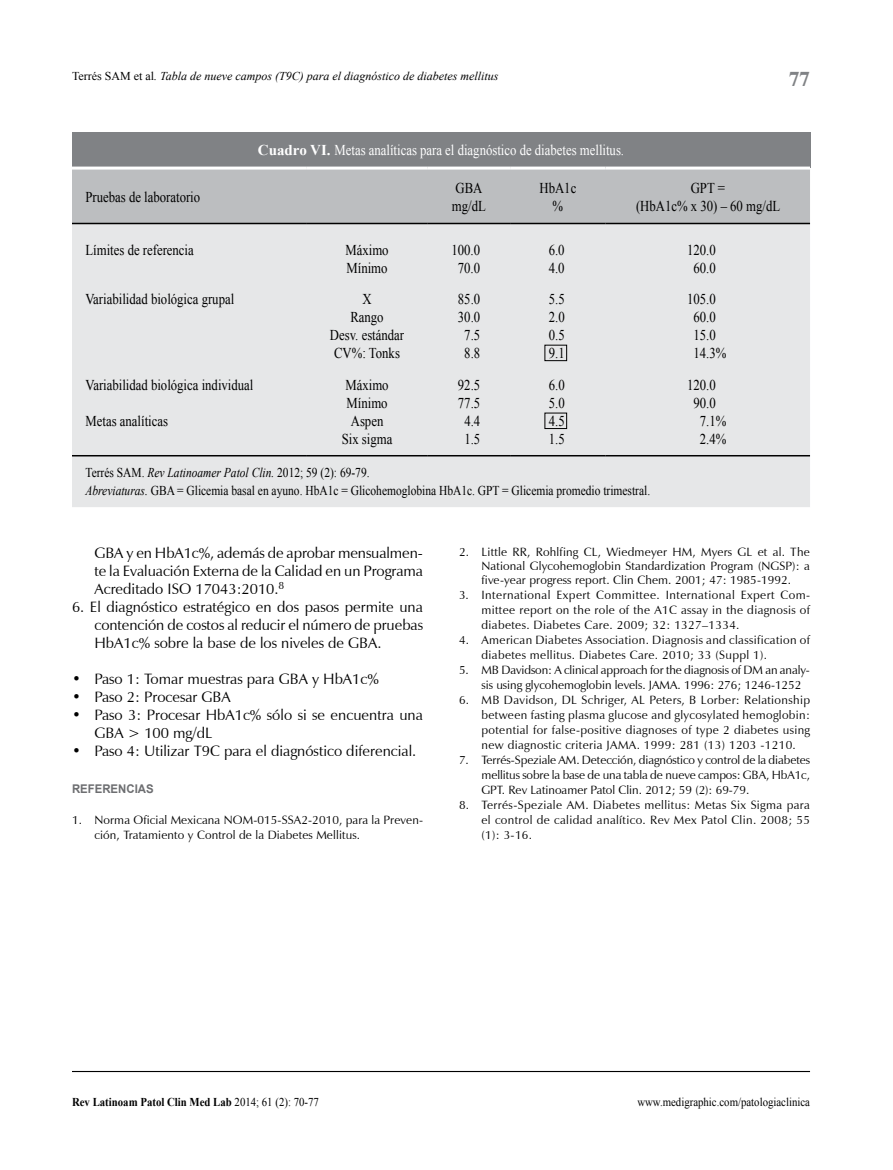
<style>
.page{position:relative;width:893px;height:1170px;background:#fff}
.page>*{position:absolute;margin:0;border:0;box-sizing:border-box;transform-origin:0 0}
.t1{font:700 21px "Times";color:#808285}
.t2{font:15px/18px "Zapf Humanist 601 BT";color:#000;text-align:justify}
.t3{font:15px/18px "Times New Roman";color:#000;scale:.85 1}
.t4{font:15px "Times New Roman";color:#fff;scale:.85 1}
.t5{font:13.5px/18px "Times New Roman";color:#000;scale:.85 1}
.t6{font:12px/15px "Zapf Humanist 601 BT";letter-spacing:.01em;color:#000;text-align:justify}
.t7{font:12px/15px "Zapf Humanist 601 BT";letter-spacing:.03em;color:#000}
.t8{font:italic 12px "Times New Roman";color:#000}
.t9{font:700 12px "Times New Roman";color:#000;scale:.9 1}
.t10{font:12px "Times New Roman";color:#000;scale:.9 1}
.t11{font:700 12px "Arial";color:#6d6e71;scale:.95 1}
.s1{font-style:normal}
.s2{font-weight:700}
.s3{font-style:italic}
.s4{font-weight:400}
</style>
<div class="page">
<hr style="left:72px;top:1070px;width:738px;height:1px;background:#000">
<div style="left:72px;top:132px;width:738px;height:36px;background:#808285"></div>
<div style="left:72px;top:169px;width:738px;height:54px;background:#bcbec0"></div>
<div style="left:72px;top:224px;width:738px;height:283px;background:#e6e7e8"></div>
<hr style="left:72px;top:166px;width:235px;height:3px;background:#fff">
<hr style="left:307px;top:166px;width:120px;height:3px;background:#fff">
<hr style="left:427px;top:166px;width:83px;height:3px;background:#fff">
<hr style="left:510px;top:166px;width:96px;height:3px;background:#fff">
<hr style="left:606px;top:166px;width:204px;height:3px;background:#fff">
<hr style="left:72px;top:223px;width:235px;height:1px;background:#000">
<hr style="left:307px;top:223px;width:120px;height:1px;background:#000">
<hr style="left:427px;top:223px;width:83px;height:1px;background:#000">
<hr style="left:510px;top:223px;width:96px;height:1px;background:#000">
<hr style="left:606px;top:223px;width:204px;height:1px;background:#000">
<hr style="left:72px;top:455px;width:235px;height:1px;background:#000">
<hr style="left:307px;top:455px;width:120px;height:1px;background:#000">
<hr style="left:427px;top:455px;width:83px;height:1px;background:#000">
<hr style="left:510px;top:455px;width:96px;height:1px;background:#000">
<hr style="left:606px;top:455px;width:204px;height:1px;background:#000">
<div style="left:544px;top:345px;width:23px;height:16px;border:1px solid #000"></div>
<div style="left:544px;top:412px;width:23px;height:17px;border:1px solid #000"></div>
<p class="t8" style="left:72px;top:68px;width:428px"><span class="s1">Terrés SAM et al</span>. Tabla de nueve campos (T9C) para el diagnóstico de diabetes mellitus</p>
<h1 class="t1" style="left:789px;top:67px;width:22px">77</h1>
<p class="t4" style="left:258px;top:139px;width:432px"><span class="s2">Cuadro VI.</span> Metas analíticas para el diagnóstico de diabetes mellitus.</p>
<p class="t3" style="left:86px;top:188px;width:136px">Pruebas de laboratorio</p>
<p class="t3" style="left:452px;top:179px;width:42px">GBA mg/dL</p>
<p class="t3" style="left:539px;top:179px;width:45px;text-align:center">HbA1c %</p>
<p class="t3" style="left:636px;top:179px;width:171px;text-align:center">GPT =<br>(HbA1c% x 30) – 60 mg/dL</p>
<p class="t3" style="left:86px;top:241px;width:129px">Límites de referencia</p>
<p class="t3" style="left:345px;top:241px;width:52px">Máximo<br>Mínimo</p>
<p class="t3" style="left:452px;top:241px;width:35px;text-align:center">100.0<br>70.0</p>
<p class="t3" style="left:549px;top:241px;width:20px">6.0<br>4.0</p>
<p class="t3" style="left:687px;top:241px;width:35px;text-align:center">120.0<br>60.0</p>
<p class="t3" style="left:86px;top:290px;width:176px">Variabilidad biológica grupal</p>
<p class="t3" style="left:330px;top:290px;width:89px;text-align:center">X<br>Rango<br>Desv. estándar<br>CV%: Tonks</p>
<p class="t3" style="left:458px;top:290px;width:28px;text-align:center">85.0<br>30.0<br>7.5<br>8.8</p>
<p class="t3" style="left:549px;top:290px;width:20px;text-align:justify">5.5<br>2.0<br>0.5<br>9.1</p>
<p class="t3" style="left:693px;top:290px;width:40px;text-indent:-6px">105.0<br>60.0<br>15.0<br>14.3%</p>
<p class="t3" style="left:86px;top:375px;width:199px">Variabilidad biológica individual</p>
<p class="t3" style="left:345px;top:375px;width:52px">Máximo<br>Mínimo</p>
<p class="t3" style="left:458px;top:375px;width:28px">92.5<br>77.5</p>
<p class="t3" style="left:549px;top:375px;width:20px">6.0<br>5.0</p>
<p class="t3" style="left:687px;top:375px;width:35px;text-align:center">120.0<br>90.0</p>
<p class="t3" style="left:86px;top:411px;width:99px">Metas analíticas</p>
<p class="t3" style="left:342px;top:411px;width:61px;text-align:center">Aspen<br>Six sigma</p>
<p class="t3" style="left:464px;top:411px;width:20px">4.4<br>1.5</p>
<p class="t3" style="left:549px;top:411px;width:20px">4.5<br>1.5</p>
<p class="t3" style="left:700px;top:411px;width:33px">7.1%<br>2.4%</p>
<p class="t5" style="left:86px;top:463px;width:666px">Terrés SAM. <span class="s3">Rev Latinoamer Patol Clin.</span> 2012; 59 (2): 69-79.<br><span class="s3">Abreviaturas.</span> GBA = Glicemia basal en ayuno. HbA1c = Glicohemoglobina HbA1c. GPT = Glicemia promedio trimestral.</p>
<p class="t2" style="left:94px;top:543px;width:330px">GBA y en HbA1c%, además de aprobar mensualmen&shy;te la Evaluación Externa de la Calidad en un Programa Acreditado ISO 17043:2010.<sup>8</sup></p>
<p class="t2" style="left:94px;top:597px;width:330px;text-indent:-22px">6. El diagnóstico estratégico en dos pasos permite una contención de costos al reducir el número de pruebas HbA1c% sobre la base de los niveles de GBA.</p>
<p class="t2" style="left:72px;top:669px;width:308px">• Paso 1: Tomar muestras para GBA y HbA1c%</p>
<p class="t2" style="left:72px;top:687px;width:160px">• Paso 2: Procesar GBA</p>
<p class="t2" style="left:94px;top:705px;width:330px;text-indent:-22px">• Paso 3: Procesar HbA1c% sólo si se encuentra una<br>GBA &gt; 100 mg/dL</p>
<p class="t2" style="left:72px;top:741px;width:346px">• Paso 4: Utilizar T9C para el diagnóstico diferencial.</p>
<p class="t11" style="left:72px;top:781px;width:88px">REFERENCIAS</p>
<p class="t6" style="left:94px;top:813px;width:330px;line-height:14.4px;text-indent:-22px">1. Norma Oficial Mexicana NOM-015-SSA2-2010, para la Preven&shy;ción, Tratamiento y Control de la Diabetes Mellitus.</p>
<p class="t6" style="left:482px;top:544px;width:330px;line-height:14.4px;text-indent:-22px">2. Little RR, Rohlfing CL, Wiedmeyer HM, Myers GL et al. The National Glycohemoglobin Standardization Program (NGSP): a five-year progress report. Clin Chem. 2001; 47: 1985-1992.</p>
<p class="t6" style="left:482px;top:587px;width:330px;text-indent:-22px">3. International Expert Committee. International Expert Com&shy;mittee report on the role of the A1C assay in the diagnosis of diabetes. Diabetes Care. 2009; 32: 1327–1334.</p>
<p class="t7" style="left:482px;top:632px;width:330px;text-indent:-22px">4. American Diabetes Association. Diagnosis and classification of diabetes mellitus. Diabetes Care. 2010; 33 (Suppl 1).</p>
<p class="t6" style="left:482px;top:662px;width:330px;text-indent:-22px">5. MB Davidson: A clinical approach for the diagnosis of DM an analy&shy;sis using glycohemoglobin levels. JAMA. 1996: 276; 1246-1252</p>
<p class="t6" style="left:482px;top:692px;width:330px;text-indent:-22px">6. MB Davidson, DL Schriger, AL Peters, B Lorber: Relationship between fasting plasma glucose and glycosylated hemoglobin: potential for false-positive diagnoses of type 2 diabetes using new diagnostic criteria JAMA. 1999: 281 (13) 1203 -1210.</p>
<p class="t6" style="left:482px;top:752px;width:330px;text-indent:-22px">7. Terrés-Speziale AM. Detección, diagnóstico y control de la diabetes mellitus sobre la base de una tabla de nueve campos: GBA, HbA1c, GPT. Rev Latinoamer Patol Clin. 2012; 59 (2): 69-79.</p>
<p class="t6" style="left:482px;top:797px;width:330px;text-indent:-22px">8. Terrés-Speziale AM. Diabetes mellitus: Metas Six Sigma para el control de calidad analítico. Rev Mex Patol Clin. 2008; 55 (1): 3-16.</p>
<p class="t9" style="left:72px;top:1094px;width:276px">Rev Latinoam Patol Clin Med Lab <span class="s4">2014; 61 (2): 70-77</span></p>
<p class="t10" style="left:637px;top:1094px;width:193px">www.medigraphic.com/patologiaclinica</p>
</div>
